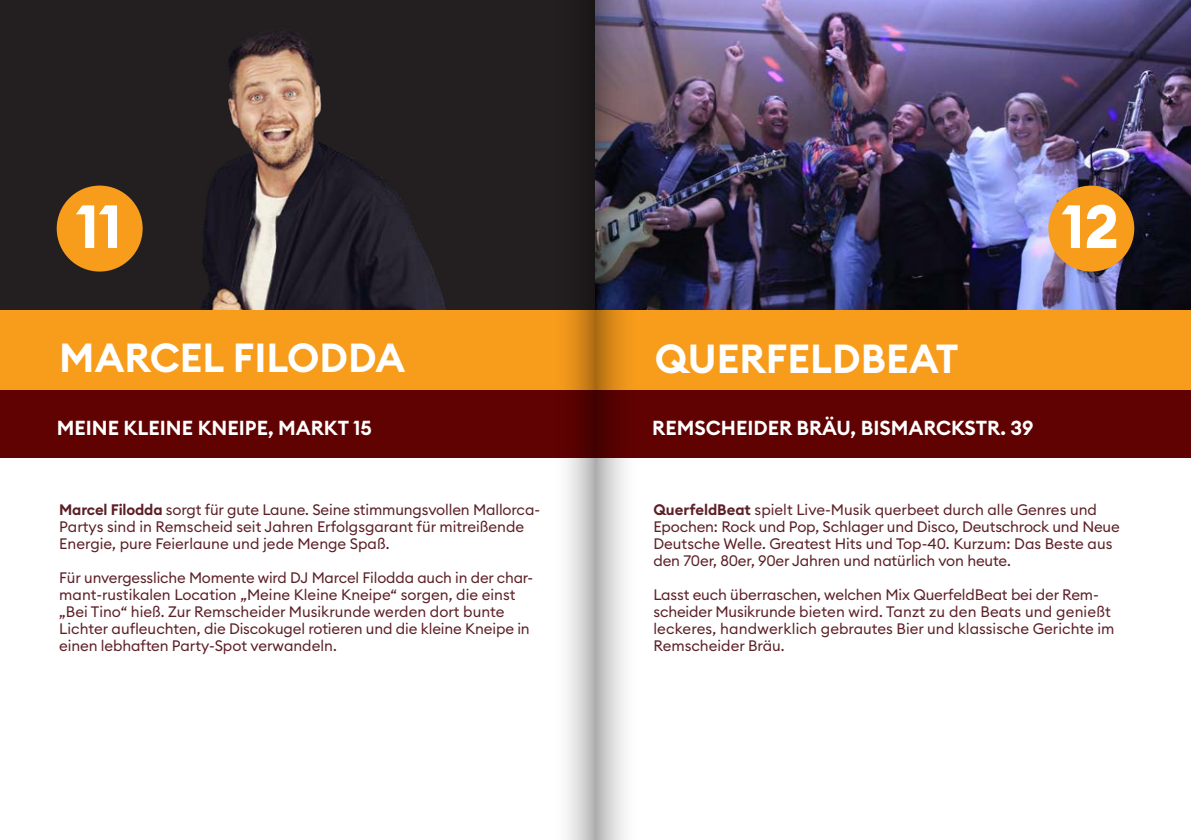
<style>
.page{position:relative;width:1191px;height:840px;background:#fff}
.page>*{position:absolute;margin:0;border:0;box-sizing:border-box;transform-origin:0 0}
.t1{font:700 60px "Euclid Circular B";color:#fff}
.t2{font:600 40px "Euclid Circular B";color:#fff}
.t3{font:600 20px "Euclid Circular B";color:#fff}
.Absatzformat_1{font:15px/17px "Euclid Circular B";letter-spacing:-.005em;color:#5c2026}
.s1{font-weight:600}
</style>
<div class="page">
<div style="left:0;top:0;width:595px;height:377px;background:#231f20"></div>
<img style="left:201px;top:31px;width:245px;height:279px">
<img style="left:639px;top:0;width:552px;height:310px">
<div style="left:0;top:338px;width:1191px;height:120px;background:#600202"></div>
<div style="left:1048px;top:185px;width:86px;height:86px;background:#f89c1c;border-radius:50%"></div>
<div style="left:57px;top:185px;width:86px;height:86px;background:#f89c1c;border-radius:50%"></div>
<div style="left:0;top:310px;width:1191px;height:79px;background:#f89c1c"></div>
<svg style="left:595px;top:0;width:44px;height:839px"></svg>
<svg style="left:551px;top:0;width:44px;height:839px"></svg>
<p class="t1" style="left:76px;top:188px;width:47px">11</p>
<p class="t1" style="left:1061px;top:188px;width:59px">12</p>
<p class="t2" style="left:59px;top:332px;width:347px">MARCEL FILODDA</p>
<p class="t2" style="left:655px;top:332px;width:305px">QUERFELDBEAT</p>
<p class="t3" style="left:57px;top:415px;width:317px">MEINE KLEINE KNEIPE, MARKT 15</p>
<p class="t3" style="left:652px;top:415px;width:383px">REMSCHEIDER BRÄU, BISMARCKSTR. 39</p>
<p class="Absatzformat_1" style="left:59px;top:500px;width:482px"><span class="s1">Marcel Filodda</span> sorgt für gute Laune. Seine stimmungsvollen Mallorca-<br>Partys sind in Remscheid seit Jahren Erfolgsgarant für mitreißende<br>Energie, pure Feierlaune und jede Menge Spaß.</p>
<p class="Absatzformat_1" style="left:59px;top:568px;width:475px">Für unvergessliche Momente wird DJ Marcel Filodda auch in der char&shy;mant-rustikalen Location „Meine Kleine Kneipe“ sorgen, die einst „Bei Tino“ hieß. Zur Remscheider Musikrunde werden dort bunte Lichter aufleuchten, die Discokugel rotieren und die kleine Kneipe in einen lebhaften Party-Spot verwandeln.</p>
<p class="Absatzformat_1" style="left:653px;top:500px;width:468px"><span class="s1">QuerfeldBeat</span> spielt Live-Musik querbeet durch alle Genres und Epochen: Rock und Pop, Schlager und Disco, Deutschrock und Neue Deutsche Welle. Greatest Hits und Top-40. Kurzum: Das Beste aus den 70er, 80er, 90er Jahren und natürlich von heute.</p>
<p class="Absatzformat_1" style="left:653px;top:585px;width:462px">Lasst euch überraschen, welchen Mix QuerfeldBeat bei der Rem&shy;scheider Musikrunde bieten wird. Tanzt zu den Beats und genießt leckeres, handwerklich gebrautes Bier und klassische Gerichte im Remscheider Bräu.</p>
</div>
